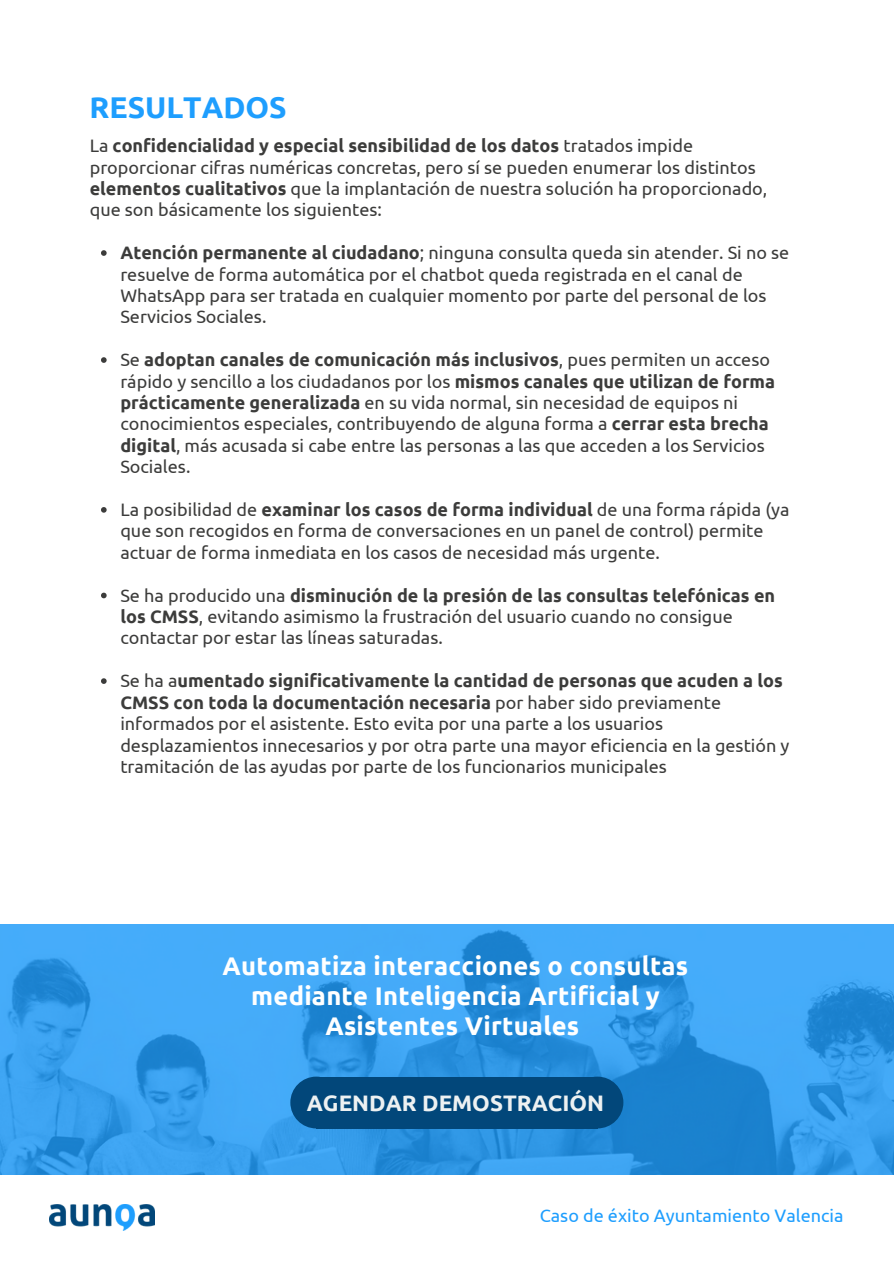
<style>
.page{position:relative;width:894px;height:1264px;background:#fff}
.page>*{position:absolute;margin:0;border:0;box-sizing:border-box;transform-origin:0 0}
.t1{font:700 30px "Ubuntu";color:#1e9efe}
.t2{font:700 25.5px/30.5px "Ubuntu";letter-spacing:.01em;color:#fff;text-align:center}
.t3{font:700 22.35px "Ubuntu";color:#edf1f2}
.t4{font:18px/21.5px "Ubuntu";color:#3c3c3b}
.t5{font:18px "Ubuntu";color:#1e9efe}
.s1{font-weight:700}
</style>
<div class="page">
<img style="left:0;top:924px;width:893px;height:250px">
<div style="left:290px;top:1076px;width:52px;height:52px;background:#02477a;border-radius:50%"></div>
<div style="left:316px;top:1076px;width:124px;height:52px;background:#02477a"></div>
<div style="left:571px;top:1076px;width:52px;height:52px;background:#02477a;border-radius:50%"></div>
<div style="left:472px;top:1076px;width:125px;height:52px;background:#02477a"></div>
<div style="left:426px;top:1076px;width:90px;height:52px;background:#02477a"></div>
<img style="left:50px;top:1204px;width:105px;height:26px">
<svg style="left:101px;top:250px;width:6px;height:6px"></svg>
<svg style="left:101px;top:357px;width:6px;height:6px"></svg>
<svg style="left:101px;top:507px;width:6px;height:5px"></svg>
<svg style="left:101px;top:592px;width:6px;height:6px"></svg>
<svg style="left:101px;top:678px;width:6px;height:6px"></svg>
<p class="t1" style="left:89px;top:90px;width:199px">RESULTADOS</p>
<p class="t4" style="left:90px;top:135px;width:679px">La <span class="s1">confidencialidad y especial sensibilidad de los datos</span> tratados impide proporcionar cifras numéricas concretas, pero sí se pueden enumerar los distintos <span class="s1">elementos cualitativos</span> que la implantación de nuestra solución ha proporcionado, que son básicamente los siguientes:</p>
<p class="t4" style="left:120px;top:242px;width:670px"><span class="s1">Atención permanente al ciudadano</span>; ninguna consulta queda sin atender. Si no se resuelve de forma automática por el chatbot queda registrada en el canal de WhatsApp para ser tratada en cualquier momento por parte del personal de los Servicios Sociales.</p>
<p class="t4" style="left:120px;top:349px;width:656px">Se <span class="s1">adoptan canales de comunicación más inclusivos</span>, pues permiten un acceso rápido y sencillo a los ciudadanos por los <span class="s1">mismos canales que utilizan de forma prácticamente generalizada</span> en su vida normal, sin necesidad de equipos ni conocimientos especiales, contribuyendo de alguna forma a <span class="s1">cerrar esta brecha digital</span>, más acusada si cabe entre las personas a las que acceden a los Servicios Sociales.</p>
<p class="t4" style="left:120px;top:498px;width:670px">La posibilidad de <span class="s1">examinar los casos de forma individual</span> de una forma rápida (ya que son recogidos en forma de conversaciones en un panel de control) permite actuar de forma inmediata en los casos de necesidad más urgente.</p>
<p class="t4" style="left:120px;top:584px;width:656px">Se ha producido una <span class="s1">disminución de la presión de las consultas telefónicas en los CMSS</span>, evitando asimismo la frustración del usuario cuando no consigue contactar por estar las líneas saturadas.</p>
<p class="t4" style="left:120px;top:670px;width:670px">Se ha a<span class="s1">umentado significativamente la cantidad de personas que acuden a los CMSS con toda la documentación necesaria</span> por haber sido previamente informados por el asistente. Esto evita por una parte a los usuarios desplazamientos innecesarios y por otra parte una mayor eficiencia en la gestión y tramitación de las ayudas por parte de los funcionarios municipales</p>
<p class="t2" style="left:222px;top:949px;width:467px">Automatiza interacciones o consultas mediante Inteligencia Artificial y<br>Asistentes Virtuales</p>
<p class="t3" style="left:307px;top:1089px;width:299px">AGENDAR DEMOSTRACIÓN</p>
<p class="t5" style="left:539px;top:1204px;width:305px">Caso de éxito Ayuntamiento Valencia</p>
</div>
